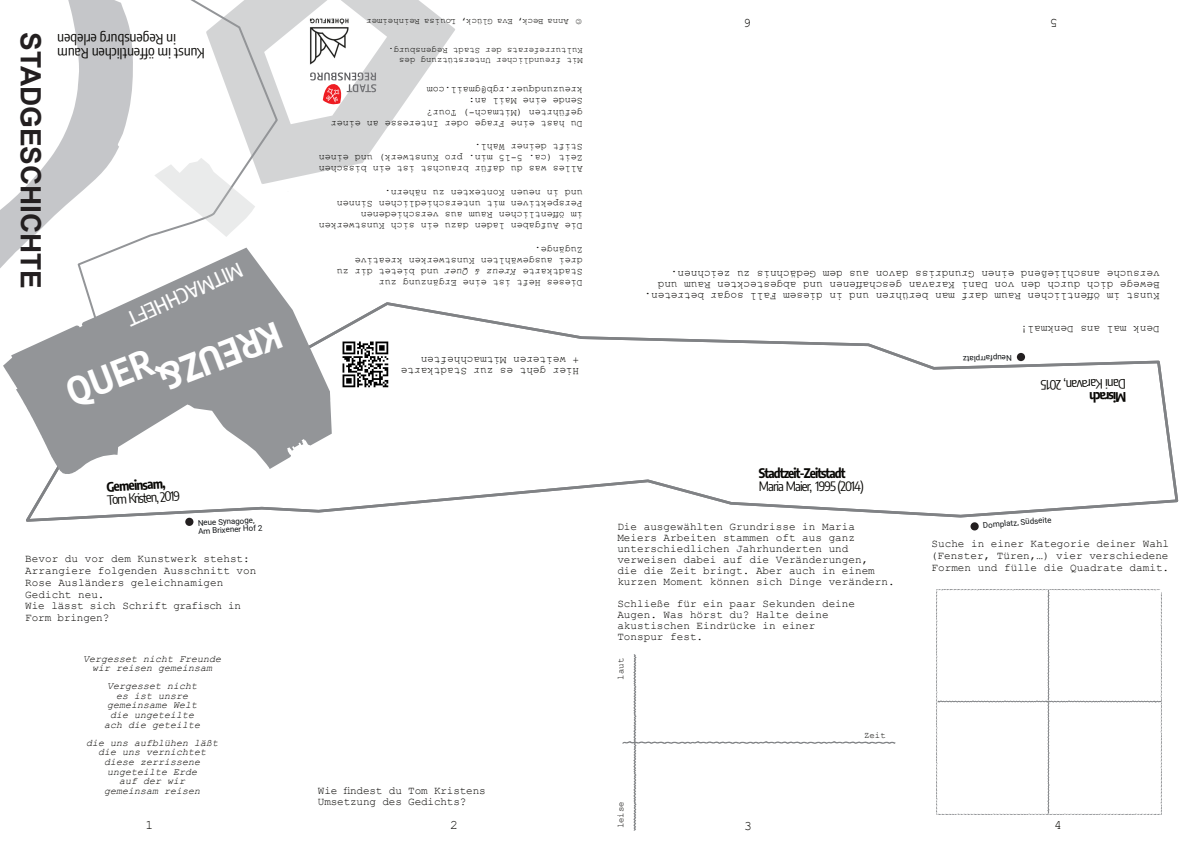
<style>
.page{position:relative;width:1197px;height:848px;background:#fff}
.page>*{position:absolute;margin:0;border:0;box-sizing:border-box;transform-origin:0 0}
.t1{font:700 36px "Encode Sans Condensed";color:#fff}
.t2{font:700 28px "Arial";letter-spacing:-.005em;color:#231f20}
.t3{font:500 20px "Encode Sans Condensed";color:#fff}
.t4{font:14px/14px "Encode Sans Condensed";color:#080704;text-align:right}
.t5{font:13px "Encode Sans Condensed";letter-spacing:-.065em;color:#080704}
.t6{font:700 13px "Encode Sans Condensed";letter-spacing:-.065em;color:#080704}
.t7{font:13px "Courier New";color:#080704}
.t8{font:11px/11px "Courier New";color:#080704}
.t9{font:10px/11px "Courier New";color:#080704}
.t10{font:italic 10px/9.7px "Courier New";color:#080704;text-align:center}
.t11{font:9px/9.9px "Courier New";color:#080704}
.t12{font:8px/8px "Roboto";color:#111416}
</style>
<div class="page">
<svg style="left:26px;top:302px;width:1153px;height:221px"></svg>
<svg style="left:0;top:160px;width:49px;height:108px"></svg>
<svg style="left:279px;top:0;width:176px;height:168px"></svg>
<svg style="left:3px;top:248px;width:329px;height:226px;fill:#939598"></svg>
<svg style="left:49px;top:0;width:230px;height:364px"></svg>
<svg style="left:154px;top:156px;width:188px;height:81px"></svg>
<img style="left:307px;top:17px;width:45px;height:49px">
<img style="left:335px;top:335px;width:60px;height:60px">
<div style="left:185px;top:518px;width:8px;height:8px;background:#231f20;border-radius:50%"></div>
<div style="left:970px;top:522px;width:8px;height:8px;background:#231f20;border-radius:50%"></div>
<div style="left:1017px;top:353px;width:8px;height:8px;background:#231f20;border-radius:50%"></div>
<img style="left:633px;top:654px;width:3px;height:176px">
<img style="left:622px;top:741px;width:273px;height:2px">
<img style="left:937px;top:590px;width:225px;height:225px">
<img style="left:1047px;top:590px;width:2px;height:223px">
<img style="left:937px;top:700px;width:224px;height:2px">
<h2 class="t2" style="left:41px;top:32px;width:258px;rotate:90deg">STADGESCHICHTE</h2>
<p class="t4" style="left:205px;top:60px;width:149px;rotate:-180deg">Kunst im öffentlichen Raum in Regensburg erleben</p>
<h3 class="t3" style="left:247px;top:280px;width:127px;rotate:155deg">MITMACHHEFT</h3>
<h1 class="t1" style="left:288px;top:355px;width:132px;rotate:159deg">KREUZ&amp;</h1>
<h1 class="t1" style="left:59px;top:371px;width:92px;rotate:-21deg">QUER</h1>
<p class="t6" style="left:106px;top:478px;width:61px;rotate:-3deg">Gemeinsam,</p>
<p class="t5" style="left:107px;top:491px;width:74px;rotate:-3deg">Tom Kristen, 2019</p>
<p class="t11" style="left:456px;top:26px;width:91px;rotate:-180deg">Louisa Reinheimer</p>
<p class="t11" style="left:569px;top:26px;width:110px;rotate:-180deg">Anna Beck, Eva Glück,</p>
<p class="t11" style="left:581px;top:26px;width:7px;rotate:-180deg">©</p>
<p class="t11" style="left:583px;top:65px;width:196px;rotate:-180deg">Mit freundlicher Unterstützung des<br>Kulturreferats der Stadt Regensburg.</p>
<p class="t9" style="left:583px;top:128px;width:254px;line-height:11.3px;rotate:-180deg">Du hast eine Frage oder Interesse an einer geführten (Mitmach-) Tour?<br>Sende eine Mail an: kreuzundquer.rgb@gmail.com</p>
<p class="t9" style="left:583px;top:174px;width:266px;text-align:justify;rotate:-180deg">Alles was du dafür brauchst ist ein bisschen Zeit (ca. 5-15 min. pro Kunstwerk) und einen Stift deiner Wahl.</p>
<p class="t9" style="left:583px;top:231px;width:266px;rotate:-180deg">Die Aufgaben laden dazu ein sich Kunstwerken im öffentlichen Raum aus verschiedenen Perspektiven mit unterschiedlichen Sinnen und in neuen Kontexten zu nähern.</p>
<p class="t9" style="left:583px;top:276px;width:230px;rotate:-180deg">Stadtkarte<br>drei ausgewählten Kunstwerken kreative<br>Zugänge.</p>
<p class="t10" style="left:517px;top:276px;width:74px;rotate:-180deg">Kreuz &amp; Quer</p>
<p class="t9" style="left:439px;top:287px;width:104px;text-indent:-144px;rotate:-180deg">Dieses Heft ist eine Ergänzung zur<br>und bietet dir zu</p>
<p class="t8" style="left:579px;top:376px;width:180px;rotate:-180deg">Hier geht es zur Stadtkarte + weiteren Mitmachheften</p>
<p class="t7" style="left:752px;top:27px;width:9px;rotate:-180deg">6</p>
<p class="t7" style="left:1058px;top:27px;width:9px;rotate:-180deg">5</p>
<p class="t8" style="left:1159px;top:301px;width:516px;rotate:-180deg">Kunst im öffentlichen Raum darf man berühren und in diesem Fall sogar betreten.<br>Bewege dich durch den von Dani Karavan geschaffenen und abgesteckten Raum und versuche anschließend einen Grundriss davon aus dem Gedächnis zu zeichnen.</p>
<p class="t6" style="left:759px;top:465px;width:88px">Stadtzeit-Zeitstadt</p>
<p class="t5" style="left:759px;top:478px;width:107px">Maria Maier, 1995 (2014)</p>
<p class="t12" style="left:1012px;top:361px;width:50px;rotate:178deg">Neupfarrplatz</p>
<p class="t8" style="left:1159px;top:334px;width:140px;rotate:-180deg">Denk mal ans Denkmal!</p>
<p class="t5" style="left:1126px;top:392px;width:87px;rotate:179deg">Dani Karavan, 2015</p>
<p class="t6" style="left:1126px;top:405px;width:38px;rotate:179deg">Misrach</p>
<p class="t12" style="left:198px;top:520px;width:66px;rotate:-3deg">Neue Synagoge,<br>Am Brixener Hof 2</p>
<p class="t12" style="left:982px;top:522px;width:70px;rotate:-5deg">Domplatz, Südseite</p>
<p class="t8" style="left:617px;top:522px;width:279px">Die ausgewählten Grundrisse in Maria Meiers Arbeiten stammen oft aus ganz unterschiedlichen Jahrhunderten und verweisen dabei auf die Veränderungen,<br>die die Zeit bringt. Aber auch in einem kurzen Moment können sich Dinge verändern.</p>
<p class="t8" style="left:617px;top:599px;width:239px">Schließe für ein paar Sekunden deine<br>Augen. Was hörst du? Halte deine akustischen Eindrücke in einer<br>Tonspur fest.</p>
<p class="t8" style="left:931px;top:539px;width:240px;line-height:11.9px;text-align:justify">Suche in einer Kategorie deiner Wahl (Fenster, Türen,…) vier verschiedene Formen und fülle die Quadrate damit.</p>
<p class="t8" style="left:25px;top:554px;width:233px;line-height:11.9px">Bevor du vor dem Kunstwerk stehst:<br>Arrangiere folgenden Ausschnitt von<br>Rose Ausländers geleichnamigen<br>Gedicht neu.<br>Wie lässt sich Schrift grafisch in<br>Form bringen?</p>
<p class="t10" style="left:83px;top:655px;width:140px">Vergesset nicht Freunde wir reisen gemeinsam</p>
<p class="t10" style="left:104px;top:682px;width:98px">Vergesset nicht es ist unsre gemeinsame Welt die ungeteilte ach die geteilte</p>
<p class="t10" style="left:86px;top:739px;width:134px">die uns aufblühen läßt die uns vernichtet diese zerrissene ungeteilte Erde<br>auf der wir<br>gemeinsam reisen</p>
<p class="t11" style="left:616px;top:679px;width:23px;rotate:-90deg">laut</p>
<p class="t8" style="left:318px;top:786px;width:169px">Wie findest du Tom Kristens<br>Umsetzung des Gedichts?</p>
<p class="t11" style="left:616px;top:828px;width:29px;rotate:-90deg">leise</p>
<p class="t7" style="left:145px;top:821px;width:9px">1</p>
<p class="t7" style="left:450px;top:821px;width:9px">2</p>
<p class="t7" style="left:744px;top:822px;width:9px">3</p>
<p class="t11" style="left:864px;top:731px;width:23px">Zeit</p>
<p class="t7" style="left:1054px;top:821px;width:9px">4</p>
</div>
